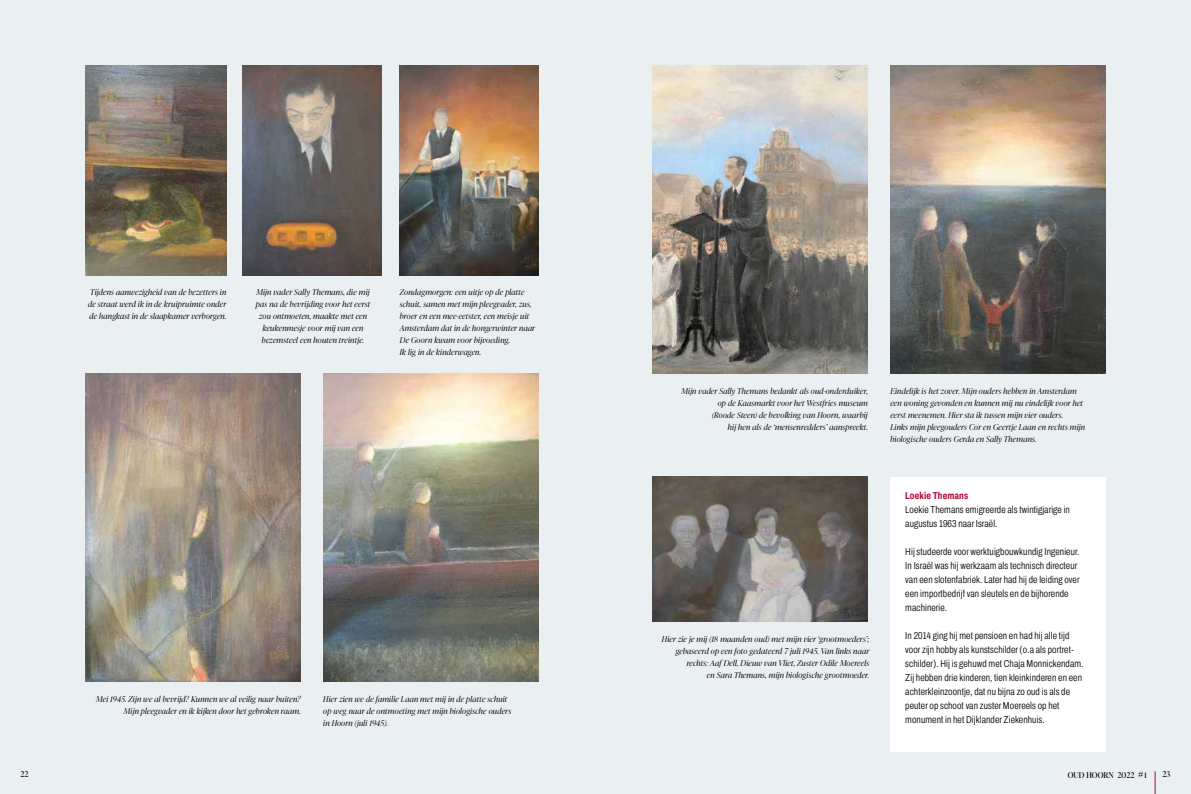
<style>
.page{position:relative;width:1191px;height:794px;background:#eaeff1}
.page>*{position:absolute;margin:0;border:0;box-sizing:border-box;transform-origin:0 0}
.t1{font:300 10px/14px "Archivo Condensed";letter-spacing:.01em;color:#000}
.t2{font:700 10px "Archivo Condensed";letter-spacing:.015em;color:#b10933}
.t3{font:italic 300 8px/12px "Ivy Presto Display";letter-spacing:.03em;color:#000}
.t4{font:8px "Ivy Presto Display";letter-spacing:.005em;color:#000}
.s1{font-family:"Baskerville"}
</style>
<div class="page">
<img style="left:652px;top:65px;width:215px;height:308px">
<img style="left:400px;top:65px;width:139px;height:210px">
<img style="left:324px;top:373px;width:214px;height:308px">
<img style="left:85px;top:65px;width:141px;height:210px">
<img style="left:652px;top:476px;width:215px;height:146px">
<img style="left:85px;top:373px;width:215px;height:308px">
<img style="left:890px;top:65px;width:216px;height:308px">
<img style="left:242px;top:65px;width:139px;height:210px">
<div style="left:890px;top:476px;width:216px;height:275px;background:#fff"></div>
<svg style="left:1154px;top:771px;width:1px;height:23px"></svg>
<p class="t3" style="left:88px;top:286px;width:140px;text-align:justify">Tijdens aanwezigheid van de bezetters in de straat werd ik in de kruipruimte onder de hangkast in de slaapkamer verborgen.</p>
<p class="t3" style="left:256px;top:286px;width:116px;text-align:center">Mijn vader Sally Themans, die mij pas na de bevrijding voor het eerst zou ontmoeten, maakte met een keukenmesje voor mij van een bezemsteel een houten treintje.</p>
<p class="t3" style="left:400px;top:286px;width:137px">Zondagmorgen: een uitje op de platte schuit, samen met mijn pleegvader, zus, broer en een mee-eetster, een meisje uit Amsterdam dat in de hongerwinter naar De Goorn kwam voor bijvoeding.<br>Ik lig in de kinderwagen.</p>
<p class="t3" style="left:96px;top:692px;width:206px;text-align:right">Mei 1945. Zijn we al bevrijd? Kunnen we al veilig naar buiten?<br>Mijn pleegvader en ik kijken door het gebroken raam.</p>
<p class="t3" style="left:323px;top:692px;width:189px">Hier zien we de familie Laan met mij in de platte schuit op weg naar de ontmoeting met mijn biologische ouders in Hoorn (juli 1945).</p>
<p class="t3" style="left:681px;top:384px;width:188px;text-align:right">Mijn vader Sally Themans bedankt als oud-onderduiker, op de Kaasmarkt voor het Westfries museum<br>(Roode Steen) de bevolking van Hoorn, waarbij<br>hij hen als de ‘mensenredders’ aanspreekt.</p>
<p class="t3" style="left:662px;top:632px;width:209px;text-align:right">Hier zie je mij (18 maanden oud) met mijn vier ‘grootmoeders’; gebaseerd op een foto gedateerd 7 juli 1945. Van links naar rechts: Aaf Dell, Dieuw van Vliet, Zuster Odile Moereels<br>en Sara Themans, mijn biologische grootmoeder.</p>
<p class="t3" style="left:890px;top:384px;width:196px">Eindelijk is het zover. Mijn ouders hebben in Amsterdam een woning gevonden en kunnen mij nu eindelijk voor het eerst meenemen. Hier sta ik tussen mijn vier ouders.<br>Links mijn pleegouders Cor en Geertje Laan en rechts mijn biologische ouders Gerda en Sally Themans.</p>
<p class="t2" style="left:905px;top:488px;width:64px">Loekie Themans</p>
<p class="t1" style="left:905px;top:503px;width:166px">Loekie Themans emigreerde als twintigjarige in augustus 1963 naar Israël.</p>
<p class="t1" style="left:905px;top:545px;width:176px">Hij studeerde voor werktuigbouwkundig Ingenieur.<br>In Israël was hij werkzaam als technisch directeur van een slotenfabriek. Later had hij de leiding over een importbedrijf van sleutels en de bijhorende machinerie.</p>
<p class="t1" style="left:905px;top:629px;width:180px">In 2014 ging hij met pensioen en had hij alle tijd voor zijn hobby als kunstschilder (o.a als portret&shy;schilder). Hij is gehuwd met Chaja Monnickendam.<br>Zij hebben drie kinderen, tien kleinkinderen en een achterkleinzoontje, dat nu bijna zo oud is als de peuter op schoot van zuster Moereels op het monument in het Dijklander Ziekenhuis.</p>
<p class="t4" style="left:20px;top:769px;width:10px">22</p>
<p class="t4" style="left:1067px;top:769px;width:80px">OUD HOORN 2022 <span class="s1">#</span>1</p>
<p class="t4" style="left:1162px;top:769px;width:9px">23</p>
</div>
